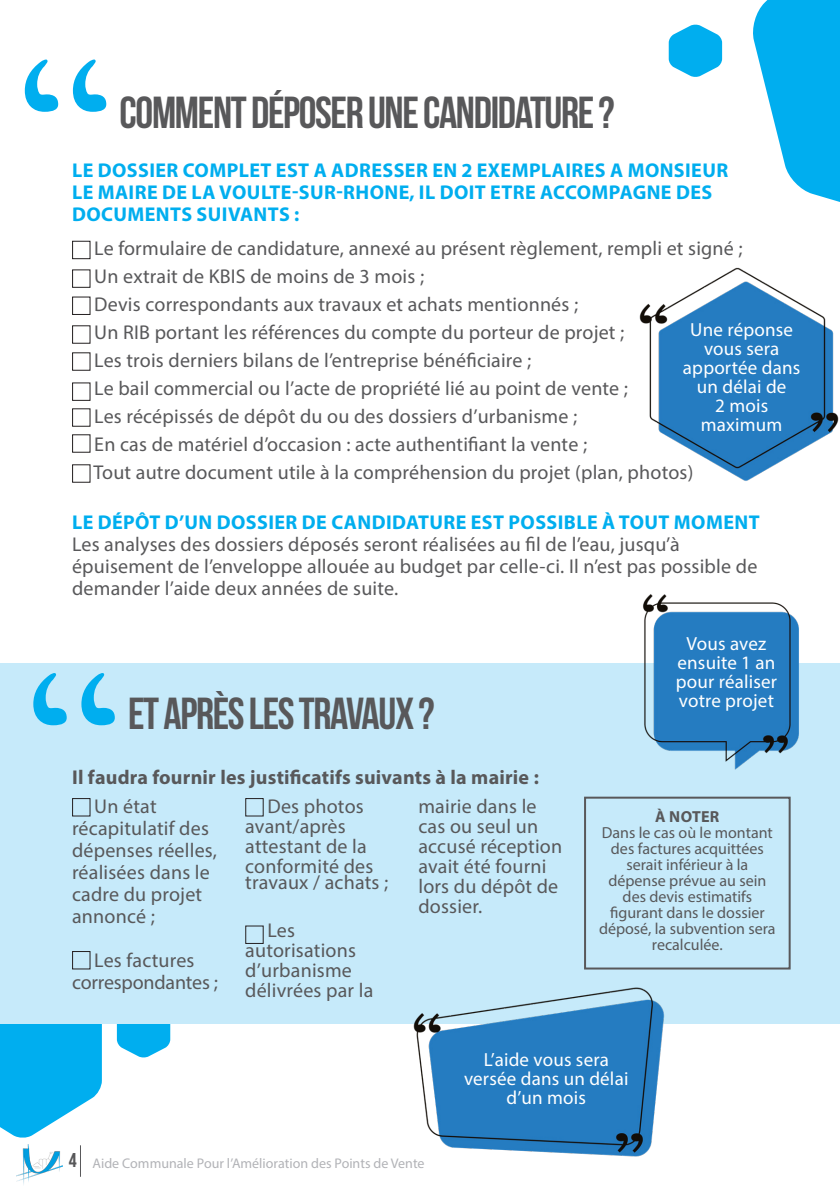
<style>
.page{position:relative;width:840px;height:1191px;background:#fff}
.page>*{position:absolute;margin:0;border:0;box-sizing:border-box;transform-origin:0 0}
.t1{font:252.8px "Californian FB";color:#00aeef}
.t2{font:44.8px "Bebas Neue";letter-spacing:-.03em;color:#58585a}
.Corps_de_texte_artic{font:20px/20px "Myriad Pro";letter-spacing:.01em;color:#58585a}
.Corps_de_texte_artic-2{font:700 20px/22px "Myriad Pro";letter-spacing:.02em;color:#00aeef}
.Corps_de_texte_artic-3{font:700 20px "Myriad Pro";letter-spacing:.01em;color:#58585a}
.Corps_de_texte_artic-4{font:20px/22px "Myriad Pro";letter-spacing:-.01em;color:#58585a;text-align:center}
.Corps_de_texte_artic-5{font:19px/19px "Myriad Pro";letter-spacing:.01em;color:#fff;text-align:center}
.Corps_de_texte_artic-6{font:16px/16px "Myriad Pro";color:#58585a;text-align:center}
.Corps_de_texte_artic-7{font:700 16px "Myriad Pro";letter-spacing:.02em;color:#58585a}
.t3{font:14px "Myriad Pro";color:#b2b3b7}
.s1{font-weight:700;color:#00aeef}
.s2{font-family:"Bebas Neue";font-size:20px;color:#58585a}
</style>
<div class="page">
<img style="left:16px;top:1144px;width:46px;height:41px">
<hr style="left:80px;top:1145px;width:1px;height:31px;background:#58585a">
<svg style="left:117px;top:1024px;width:53px;height:33px;background:#28baf1"></svg>
<svg style="left:0;top:1024px;width:102px;height:114px"></svg>
<div style="left:0;top:663px;width:839px;height:361px;background:#c6eafa"></div>
<svg style="left:753px;top:0;width:86px;height:202px"></svg>
<div style="left:72px;top:241px;width:18px;height:18px;border:1px solid #231f20"></div>
<div style="left:72px;top:269px;width:18px;height:19px;border:1px solid #231f20"></div>
<div style="left:72px;top:296px;width:18px;height:19px;border:1px solid #231f20"></div>
<div style="left:72px;top:325px;width:18px;height:19px;border:1px solid #231f20"></div>
<div style="left:72px;top:352px;width:18px;height:19px;border:1px solid #231f20"></div>
<div style="left:72px;top:382px;width:18px;height:19px;border:1px solid #231f20"></div>
<div style="left:72px;top:408px;width:18px;height:19px;border:1px solid #231f20"></div>
<div style="left:72px;top:434px;width:18px;height:19px;border:1px solid #231f20"></div>
<svg style="left:668px;top:24px;width:53px;height:53px"></svg>
<div style="left:72px;top:464px;width:18px;height:19px;border:1px solid #231f20"></div>
<div style="left:583px;top:796px;width:207px;height:173px;border:2px solid #58585a"></div>
<div style="left:72px;top:798px;width:18px;height:18px;border:1px solid #231f20"></div>
<div style="left:72px;top:951px;width:18px;height:18px;border:1px solid #231f20"></div>
<div style="left:245px;top:798px;width:18px;height:18px;border:1px solid #231f20"></div>
<div style="left:245px;top:925px;width:18px;height:19px;border:1px solid #231f20"></div>
<img style="left:639px;top:267px;width:200px;height:214px">
<img style="left:643px;top:594px;width:156px;height:176px">
<img style="left:413px;top:987px;width:252px;height:170px">
<p class="t1" style="left:14px;top:-2px;width:98px">‘‘</p>
<p class="t2" style="left:120px;top:87px;width:496px">COMMENT DÉPOSER UNE CANDIDATURE ?</p>
<p class="Corps_de_texte_artic-2" style="left:72px;top:158px;width:657px">LE DOSSIER COMPLET EST A ADRESSER EN 2 EXEMPLAIRES A MONSIEUR<br>LE MAIRE DE LA VOULTE-SUR-RHONE, IL DOIT ETRE ACCOMPAGNE DES<br>DOCUMENTS SUIVANTS :</p>
<p class="Corps_de_texte_artic" style="left:94px;top:238px;width:649px">Le formulaire de candidature, annexé au présent règlement, rempli et signé ;</p>
<p class="Corps_de_texte_artic" style="left:94px;top:266px;width:331px">Un extrait de KBIS de moins de 3 mois ;</p>
<p class="Corps_de_texte_artic" style="left:94px;top:294px;width:485px">Devis correspondants aux travaux et achats mentionnés ;</p>
<p class="Corps_de_texte_artic" style="left:94px;top:322px;width:531px">Un RIB portant les références du compte du porteur de projet ;</p>
<p class="Corps_de_texte_artic" style="left:94px;top:350px;width:438px">Les trois derniers bilans de l’entreprise bénéficiaire ;</p>
<p class="Corps_de_texte_artic" style="left:94px;top:378px;width:535px">Le bail commercial ou l’acte de propriété lié au point de vente ;</p>
<p class="Corps_de_texte_artic" style="left:94px;top:406px;width:484px">Les récépissés de dépôt du ou des dossiers d’urbanisme ;</p>
<p class="Corps_de_texte_artic" style="left:94px;top:434px;width:494px">En cas de matériel d’occasion : acte authentifiant la vente ;</p>
<p class="Corps_de_texte_artic" style="left:93px;top:462px;width:601px">Tout autre document utile à la compréhension du projet (plan, photos)</p>
<p class="Corps_de_texte_artic" style="left:72px;top:511px;width:688px;line-height:22px"><span class="s1">LE DÉPÔT D’UN DOSSIER DE CANDIDATURE EST POSSIBLE À TOUT MOMENT </span>Les analyses des dossiers déposés seront réalisées au fil de l’eau, jusqu’à épuisement de l’enveloppe allouée au budget par celle-ci. Il n’est pas possible de demander l’aide deux années de suite.</p>
<p class="Corps_de_texte_artic-5" style="left:682px;top:320px;width:119px">Une réponse vous sera apportée dans</p>
<p class="Corps_de_texte_artic-5" style="left:696px;top:377px;width:91px">un délai de</p>
<p class="Corps_de_texte_artic-5" style="left:714px;top:396px;width:54px">2 mois</p>
<p class="Corps_de_texte_artic-5" style="left:700px;top:415px;width:83px">maximum</p>
<p class="t1" style="left:23px;top:611px;width:98px">‘‘</p>
<p class="t2" style="left:128px;top:689px;width:308px">ET APRÈS LES TRAVAUX ?</p>
<p class="Corps_de_texte_artic-3" style="left:72px;top:764px;width:468px">Il faudra fournir les justificatifs suivants à la mairie :</p>
<p class="Corps_de_texte_artic" style="left:72px;top:795px;width:146px;line-height:22px;text-indent:22px">Un état récapitulatif des dépenses réelles, réalisées dans le cadre du projet annoncé ;</p>
<p class="Corps_de_texte_artic-4" style="left:72px;top:949px;width:147px">Les factures correspondantes ;</p>
<p class="Corps_de_texte_artic" style="left:245px;top:796px;width:130px;text-indent:22px">Des photos avant/après attestant de la conformité des</p>
<p class="Corps_de_texte_artic" style="left:245px;top:872px;width:144px">travaux / achats ;</p>
<p class="Corps_de_texte_artic" style="left:245px;top:920px;width:130px;text-indent:22px">Les autorisations d’urbanisme délivrées par la</p>
<p class="Corps_de_texte_artic" style="left:418px;top:796px;width:145px">mairie dans le cas ou seul un accusé réception avait été fourni lors du dépôt de dossier.</p>
<p class="Corps_de_texte_artic-5" style="left:675px;top:634px;width:103px">Vous avez ensuite 1 an pour réaliser votre projet</p>
<p class="Corps_de_texte_artic-7" style="left:654px;top:806px;width:66px">À NOTER</p>
<p class="Corps_de_texte_artic-6" style="left:598px;top:824px;width:178px">Dans le cas où le montant des factures acquittées serait inférieur à la dépense prévue au sein des devis estimatifs figurant dans le dossier déposé, la subvention sera recalculée.</p>
<p class="t3" style="left:69px;top:1154px;width:357px"><span class="s2">4</span> Aide Communale Pour l’Amélioration des Points de Vente</p>
<p class="Corps_de_texte_artic-5" style="left:483px;top:1049px;width:127px">L’aide vous sera</p>
<p class="Corps_de_texte_artic-5" style="left:464px;top:1068px;width:166px">versée dans un délai d’un mois</p>
</div>
